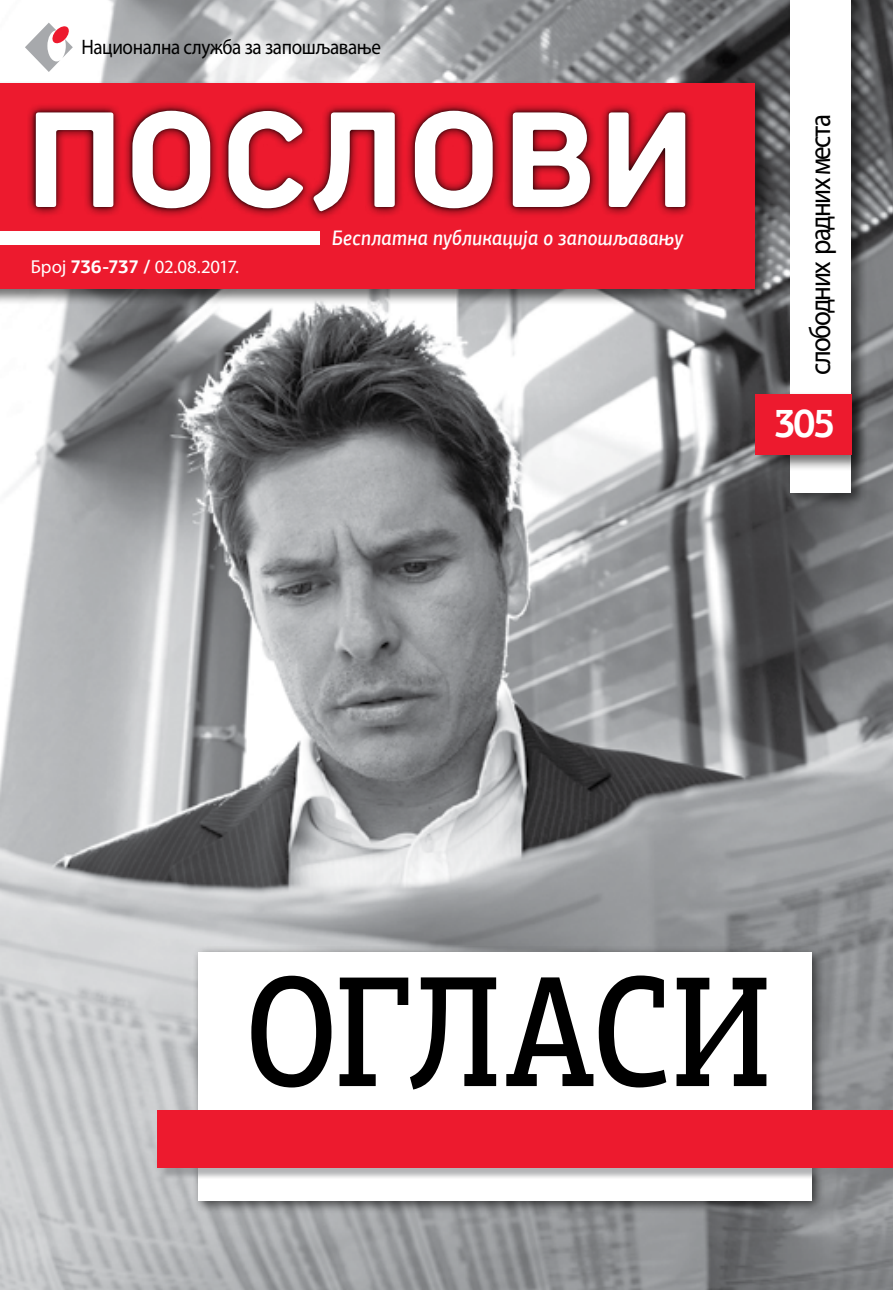
<style>
.page{position:relative;width:893px;height:1290px;background:#fff}
.page>*{position:absolute;margin:0;border:0;box-sizing:border-box;transform-origin:0 0}
.t1{font:500 158.38px "PF Agora Slab Pro";letter-spacing:-.015em;color:#000;scale:.84 1}
.t2{font:700 40.25px "PF Agora Slab Pro";color:#fff;scale:.91 1}
.t3{font:29.75px "Myriad Pro";letter-spacing:-.06em;color:#000;scale:.91 1}
.t4{font:italic 500 21px "PF Agora Sans Pro";letter-spacing:.02em;color:#fff;scale:.89 1}
.t5{font:21px "Myriad Pro";letter-spacing:-.02em;color:#000;scale:.91 1}
.t6{font:18.72px "Myriad Pro";letter-spacing:-.015em;color:#fff}
.s1{font-family:"PF Agora Sans Pro";font-weight:700}
</style>
<div class="page">
<img style="left:0;top:0;width:893px;height:1290px">
<div style="left:788px;top:0;width:79px;height:508px;background:#000;opacity:.56"></div>
<div style="left:790px;top:0;width:61px;height:492px;background:#fff"></div>
<div style="left:0;top:81px;width:772px;height:224px;background:#000;opacity:.56"></div>
<div style="left:0;top:83px;width:755px;height:206px;background:#ed1a2e"></div>
<div style="left:27px;top:102px;width:668px;height:119px;background:#000;opacity:.85"></div>
<div style="left:32px;top:107px;width:657px;height:107px;background:#000;opacity:.48"></div>
<svg style="left:36px;top:111px;width:649px;height:100px"></svg>
<div style="left:0;top:232px;width:320px;height:13px;background:#fff"></div>
<svg style="left:25px;top:23px;width:48px;height:49px"></svg>
<div style="left:753px;top:392px;width:115px;height:79px;background:#000;opacity:.56"></div>
<div style="left:755px;top:394px;width:96px;height:60px;background:#ed1a2e"></div>
<div style="left:193px;top:946px;width:631px;height:268px;background:#000;opacity:.63"></div>
<div style="left:198px;top:952px;width:614px;height:249px;background:#fff"></div>
<div style="left:160px;top:1112px;width:733px;height:67px;background:#787a7d;opacity:.56"></div>
<div style="left:158px;top:1109px;width:735px;height:58px;background:#ed1a2e"></div>
<p class="t5" style="left:81px;top:34px;width:331px">Национална служба за запошљавање</p>
<p class="t6" style="left:31px;top:255px;width:210px">Број <span class="s1">736-737 /</span> 02.08.2017.</p>
<p class="t4" style="left:332px;top:224px;width:396px">Бесплатна публикација о запошљавању</p>
<h3 class="t3" style="left:802px;top:375px;width:288px;rotate:-90deg">слободних радних местa</h3>
<h2 class="t2" style="left:774px;top:398px;width:69px">305</h2>
<h1 class="t1" style="left:245px;top:933px;width:628px">ОГЛАСИ</h1>
</div>
